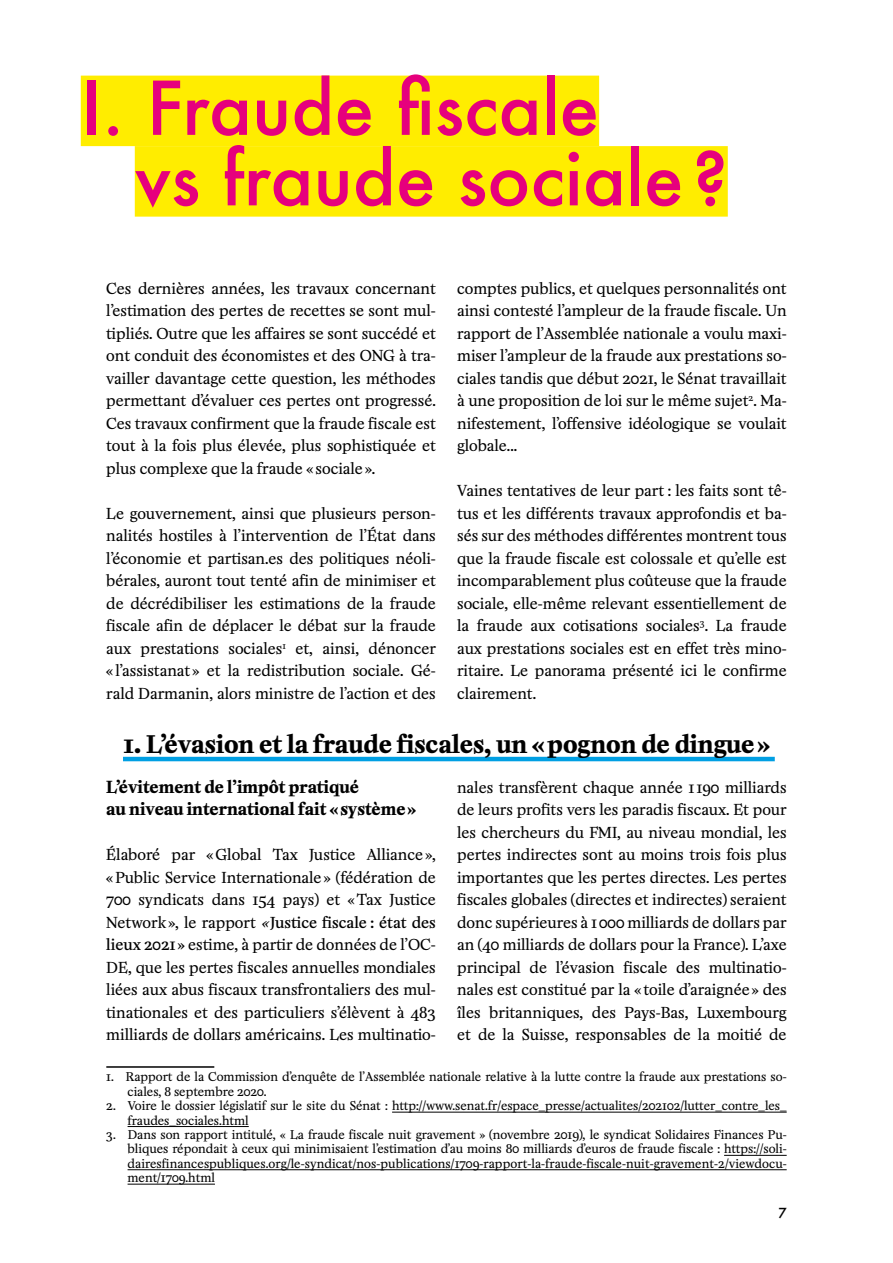
<style>
.page{position:relative;width:893px;height:1263px;background:#fff}
.page>*{position:absolute;margin:0;border:0;box-sizing:border-box;transform-origin:0 0}
.t1{font:500 72px/70.5px "Futura";color:#e6007d}
.t2{font:700 24px "Minipax";color:#000}
.t3{font:700 16.5px/22.5px "Minipax";color:#000}
.t4{font:15px/22.5px "Minipax";color:#000;text-align:justify}
.t5{font:500 13.5px "Futura";color:#000}
.t6{font:12px/14.4px "Minipax";color:#000}
.s1{font-style:italic}
.s2{font-weight:500}
</style>
<div class="page">
<div style="left:81px;top:76px;width:518px;height:70px;background:#ffed00"></div>
<div style="left:135px;top:146px;width:593px;height:71px;background:#ffed00"></div>
<hr style="left:106px;top:1066px;width:108px;height:2px;background:#000">
<hr style="left:392px;top:1112px;width:395px;height:1px;background:#000">
<hr style="left:128px;top:1126px;width:121px;height:1px;background:#000">
<hr style="left:724px;top:1155px;width:63px;height:1px;background:#000">
<hr style="left:128px;top:1169px;width:659px;height:1px;background:#000">
<hr style="left:128px;top:1184px;width:87px;height:1px;background:#000">
<hr style="left:123px;top:757px;width:652px;height:4px;background:#009fe3">
<h1 class="t1" style="left:135px;top:72px;width:594px;text-indent:-54px">I. Fraude fiscale<br>vs fraude sociale?</h1>
<p class="t4" style="left:106px;top:278px;width:331px">Ces dernières années, les travaux concernant l’estimation des pertes de recettes se sont mul&shy;tipliés. Outre que les affaires se sont succédé et ont conduit des économistes et des ONG à tra&shy;vailler davantage cette question, les méthodes permettant d’évaluer ces pertes ont progressé.<br>Ces travaux confirment que la fraude fiscale est tout à la fois plus élevée, plus sophistiquée et plus complexe que la fraude « sociale».</p>
<p class="t4" style="left:106px;top:503px;width:331px">Le gouvernement, ainsi que plusieurs person&shy;nalités hostiles à l’intervention de l’État dans l’économie et partisan.es des politiques néoli&shy;bérales, auront tout tenté afin de minimiser et de décrédibiliser les estimations de la fraude fiscale afin de déplacer le débat sur la fraude aux prestations sociales<sup>1</sup> et, ainsi, dénoncer « l’assistanat » et la redistribution sociale. Gé&shy;rald Darmanin, alors ministre de l’action et des</p>
<p class="t4" style="left:457px;top:278px;width:331px">comptes publics, et quelques personnalités ont ainsi contesté l’ampleur de la fraude fiscale. Un rapport de l’Assemblée nationale a voulu maxi&shy;miser l’ampleur de la fraude aux prestations so&shy;ciales tandis que début 2021, le Sénat travaillait à une proposition de loi sur le même sujet<sup>2</sup>. Ma&shy;nifestement, l’offensive idéologique se voulait globale...</p>
<p class="t4" style="left:457px;top:480px;width:331px">Vaines tentatives de leur part : les faits sont tê&shy;tus et les différents travaux approfondis et ba&shy;sés sur des méthodes différentes montrent tous que la fraude fiscale est colossale et qu’elle est incomparablement plus coûteuse que la fraude sociale, elle-même relevant essentiellement de la fraude aux cotisations sociales<sup>3</sup>. La fraude aux prestations sociales est en effet très mino&shy;ritaire. Le panorama présenté ici le confirme clairement.</p>
<h2 class="t2" style="left:123px;top:729px;width:648px">1. L’évasion et la fraude fiscales, un «pognon de dingue»</h2>
<p class="t3" style="left:106px;top:776px;width:311px">L’évitement de l’impôt pratiqué<br>au niveau international fait «système»</p>
<p class="t4" style="left:106px;top:844px;width:331px">Élaboré par «Global Tax Justice Alliance», «Public Service Internationale» (fédération de 700 syndicats dans 154 pays) et «Tax Justice Network», le rapport <span class="s1">«</span><span class="s2">Justice fiscale : état des lieux 2021 »</span> estime, à partir de données de l’OC-DE, que les pertes fiscales annuelles mondiales liées aux abus fiscaux transfrontaliers des mul&shy;tinationales et des particuliers s’élèvent à 483 milliards de dollars américains. Les multinatio-</p>
<p class="t4" style="left:457px;top:776px;width:331px">nales transfèrent chaque année 1 190 milliards de leurs profits vers les paradis fiscaux. Et pour les chercheurs du FMI, au niveau mondial, les pertes indirectes sont au moins trois fois plus importantes que les pertes directes. Les pertes fiscales globales (directes et indirectes) seraient donc supérieures à 1000 milliards de dollars par an (40 milliards de dollars pour la France). L’axe principal de l’évasion fiscale des multinatio&shy;nales est constitué par la « toile d’araignée» des îles britanniques, des Pays-Bas, Luxembourg et de la Suisse, responsables de la moitié de</p>
<p class="t6" style="left:128px;top:1070px;width:661px;text-indent:-21px">1. Rapport de la Commission d’enquête de l’Assemblée nationale relative à la lutte contre la fraude aux prestations so&shy;ciales, 8 septembre 2020.</p>
<p class="t6" style="left:128px;top:1099px;width:661px;text-indent:-21px">2. Voire le dossier législatif sur le site du Sénat : http://www.senat.fr/espace_presse/actualites/202102/lutter_contre_les_ fraudes_sociales.html</p>
<p class="t6" style="left:128px;top:1128px;width:661px;text-align:justify;text-indent:-21px">3. Dans son rapport intitulé, « La fraude fiscale nuit gravement » (novembre 2019), le syndicat Solidaires Finances Pu&shy;bliques répondait à ceux qui minimisaient l’estimation d’au moins 80 milliards d’euros de fraude fiscale : https://soli&shy;dairesfinancespubliques.org/le-syndicat/nos-publications/1709-rapport-la-fraude-fiscale-nuit-gravement-2/viewdocu&shy;ment/1709.html</p>
<p class="t5" style="left:778px;top:1203px;width:10px">7</p>
</div>
